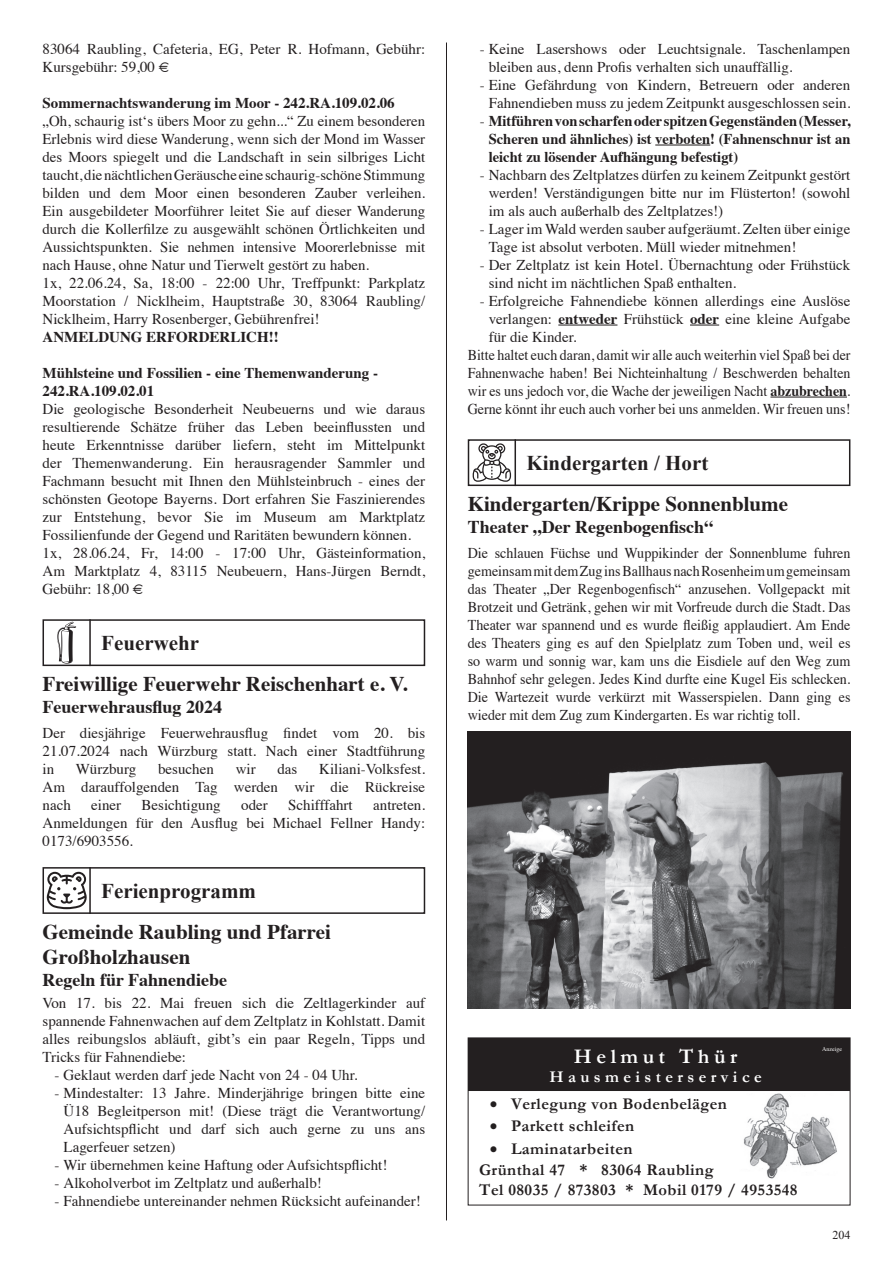
<style>
.page{position:relative;width:893px;height:1263px;background:#fff}
.page>*{position:absolute;margin:0;border:0;box-sizing:border-box;transform-origin:0 0}
.t1{font:700 21px/25.2px "Times";color:#231f20}
.t2{font:700 21px "Times New Roman";color:#231f20}
.t3{font:700 20.85px "Garamond";letter-spacing:.21em;color:#fff}
.t4{font:700 18px "Times";color:#231f20}
.t5{font:700 16.5px/20.4px "Garamond";letter-spacing:.025em;color:#231f20}
.t6{font:700 16.5px "Garamond";letter-spacing:.27em;color:#fff}
.t7{font:15px/18px "Times";color:#231f20}
.t8{font:15px/18px "Times";color:#231f20;text-align:justify;scale:.94 1}
.t9{font:700 15px/18px "Times";color:#231f20}
.t10{font:15px "Times";color:#231f20;scale:.93 1}
.t11{font:12px "Times New Roman";color:#231f20}
.t12{font:6px "Times";color:#fff}
.s1{font-weight:400}
.s2{font-weight:700}
</style>
<div class="page">
<hr style="left:446px;top:43px;width:1px;height:1177px;background:#231f20">
<div style="left:43px;top:619px;width:382px;height:47px;border:2px solid #231f20"></div>
<hr style="left:89px;top:619px;width:2px;height:47px;background:#231f20">
<svg style="left:57px;top:622px;width:19px;height:42px"></svg>
<div style="left:43px;top:867px;width:382px;height:47px;border:2px solid #231f20"></div>
<hr style="left:89px;top:867px;width:2px;height:47px;background:#231f20">
<svg style="left:46px;top:872px;width:41px;height:37px"></svg>
<hr style="left:655px;top:144px;width:55px;height:2px;background:#231f20">
<hr style="left:558px;top:324px;width:59px;height:2px;background:#231f20">
<hr style="left:690px;top:324px;width:29px;height:2px;background:#231f20">
<hr style="left:770px;top:396px;width:77px;height:2px;background:#231f20">
<div style="left:468px;top:439px;width:382px;height:47px;border:2px solid #231f20"></div>
<hr style="left:514px;top:439px;width:2px;height:47px;background:#231f20">
<svg style="left:473px;top:443px;width:38px;height:39px"></svg>
<img style="left:468px;top:732px;width:382px;height:276px">
<div style="left:468px;top:1038px;width:382px;height:52px;background:#231f20"></div>
<div style="left:468px;top:1038px;width:380px;height:53px;border:1px solid #231f20"></div>
<img style="left:743px;top:1094px;width:94px;height:85px">
<div style="left:468px;top:1037px;width:382px;height:168px;border:1px solid #231f20"></div>
<p class="t7" style="left:43px;top:39px;width:384px">83064 Raubling, Cafeteria, EG, Peter R. Hofmann, Gebühr:<br>Kursgebühr: 59,00 €</p>
<p class="t9" style="left:43px;top:92px;width:354px">Sommernachtswanderung im Moor - 242.RA.109.02.06</p>
<p class="t7" style="left:43px;top:111px;width:384px">„Oh, schaurig ist‘s übers Moor zu gehn...“ Zu einem besonderen Erlebnis wird diese Wanderung, wenn sich der Mond im Wasser des Moors spiegelt und die Landschaft in sein silbriges Licht taucht, die nächtlichen Geräusche eine schaurig-schöne Stimmung bilden und dem Moor einen besonderen Zauber verleihen.<br>Ein ausgebildeter Moorführer leitet Sie auf dieser Wanderung durch die Kollerfilze zu ausgewählt schönen Örtlichkeiten und Aussichtspunkten. Sie nehmen intensive Moorerlebnisse mit nach Hause, ohne Natur und Tierwelt gestört zu haben.<br>1x, 22.06.24, Sa, 18:00 - 22:00 Uhr, Treffpunkt: Parkplatz Moorstation / Nicklheim, Hauptstraße 30, 83064 Raubling/ Nicklheim, Harry Rosenberger, Gebührenfrei!</p>
<p class="t9" style="left:43px;top:326px;width:238px">ANMELDUNG ERFORDERLICH!!</p>
<p class="t9" style="left:43px;top:362px;width:337px">Mühlsteine und Fossilien - eine Themenwanderung -<br>242.RA.109.02.01</p>
<p class="t7" style="left:43px;top:399px;width:384px">Die geologische Besonderheit Neubeuerns und wie daraus resultierende Schätze früher das Leben beeinflussten und heute Erkenntnisse darüber liefern, steht im Mittelpunkt der Themenwanderung. Ein herausragender Sammler und Fachmann besucht mit Ihnen den Mühlsteinbruch - eines der schönsten Geotope Bayerns. Dort erfahren Sie Faszinierendes zur Entstehung, bevor Sie im Museum am Marktplatz Fossilienfunde der Gegend und Raritäten bewundern können.<br>1x, 28.06.24, Fr, 14:00 - 17:00 Uhr, Gästeinformation, Am Marktplatz 4, 83115 Neubeuern, Hans-Jürgen Berndt, Gebühr: 18,00 €</p>
<h1 class="t2" style="left:101px;top:628px;width:99px">Feuerwehr</h1>
<h1 class="t1" style="left:43px;top:669px;width:366px">Freiwillige Feuerwehr Reischenhart e. V.</h1>
<p class="t4" style="left:43px;top:689px;width:181px">Feuerwehrausflug 2024</p>
<p class="t7" style="left:43px;top:723px;width:384px;text-align:justify">Der diesjährige Feuerwehrausflug findet vom 20. bis 21.07.2024 nach Würzburg statt. Nach einer Stadtführung in</p>
<p class="t7" style="left:43px;top:759px;width:384px;text-align:justify;text-indent:277px">Kiliani-Volksfest.<br>Am darauffolgenden Tag werden wir die Rückreise nach</p>
<p class="t7" style="left:76px;top:759px;width:62px">Würzburg</p>
<p class="t7" style="left:158px;top:759px;width:57px">besuchen</p>
<p class="t7" style="left:236px;top:759px;width:21px">wir</p>
<p class="t7" style="left:277px;top:759px;width:21px">das</p>
<p class="t7" style="left:91px;top:795px;width:31px">einer</p>
<p class="t7" style="left:142px;top:795px;width:81px">Besichtigung</p>
<p class="t7" style="left:241px;top:795px;width:28px">oder</p>
<p class="t7" style="left:288px;top:795px;width:66px">Schifffahrt</p>
<p class="t7" style="left:43px;top:795px;width:384px;text-align:justify;text-indent:331px">antreten.<br>Anmeldungen für den Ausflug bei Michael Fellner Handy:<br>0173/6903556.</p>
<h1 class="t2" style="left:101px;top:876px;width:156px">Ferienprogramm</h1>
<h1 class="t1" style="left:43px;top:917px;width:290px">Gemeinde Raubling und Pfarrei<br>Großholzhausen</h1>
<p class="t4" style="left:43px;top:962px;width:186px">Regeln für Fahnendiebe</p>
<p class="t7" style="left:43px;top:993px;width:384px;text-align:justify">Von 17. bis 22. Mai freuen sich die Zeltlagerkinder auf spannende Fahnenwachen auf dem Zeltplatz in Kohlstatt. Damit alles reibungslos abläuft, gibt’s ein paar Regeln, Tipps und Tricks für Fahnendiebe:</p>
<p class="t7" style="left:55px;top:1065px;width:305px">- Geklaut werden darf jede Nacht von 24 - 04 Uhr.</p>
<p class="t7" style="left:64px;top:1083px;width:363px;text-align:justify;text-indent:-9px">- Mindestalter: 13 Jahre. Minderjährige bringen bitte eine Ü18 Begleitperson mit! (Diese trägt die Verantwortung/ Aufsichtspflicht und darf sich auch gerne zu uns ans Lagerfeuer setzen)</p>
<p class="t7" style="left:55px;top:1155px;width:334px">- Wir übernehmen keine Haftung oder Aufsichtspflicht!</p>
<p class="t7" style="left:55px;top:1173px;width:269px">- Alkoholverbot im Zeltplatz und außerhalb!</p>
<p class="t7" style="left:55px;top:1191px;width:368px">- Fahnendiebe untereinander nehmen Rücksicht aufeinander!</p>
<p class="t7" style="left:489px;top:39px;width:363px;text-indent:-9px">- Keine Lasershows oder Leuchtsignale. Taschenlampen bleiben aus, denn Profis verhalten sich unauffällig.</p>
<p class="t7" style="left:480px;top:75px;width:372px;text-align:right">- Eine Gefährdung von Kindern, Betreuern oder anderen<br>Fahnendieben muss zu jedem Zeitpunkt ausgeschlossen sein.</p>
<p class="t9" style="left:489px;top:110px;width:363px;text-align:justify;text-indent:-9px"><span class="s1">-</span> Mitführen von scharfen oder spitzen Gegenständen (Messer, Scheren und ähnliches) ist verboten! (Fahnenschnur ist an leicht zu lösender Aufhängung befestigt)</p>
<p class="t7" style="left:489px;top:165px;width:363px;text-align:justify;text-indent:-9px">- Nachbarn des Zeltplatzes dürfen zu keinem Zeitpunkt gestört werden! Verständigungen bitte nur im Flüsterton! (sowohl im als auch außerhalb des Zeltplatzes!)</p>
<p class="t7" style="left:489px;top:219px;width:363px;text-indent:-9px">- Lager im Wald werden sauber aufgeräumt. Zelten über einige<br>Tage ist absolut verboten. Müll wieder mitnehmen!</p>
<p class="t7" style="left:489px;top:255px;width:363px;text-indent:-9px">- Der Zeltplatz ist kein Hotel. Übernachtung oder Frühstück sind nicht im nächtlichen Spaß enthalten.</p>
<p class="t7" style="left:480px;top:291px;width:372px">- Erfolgreiche Fahnendiebe können allerdings eine Auslöse</p>
<p class="t7" style="left:489px;top:309px;width:363px">verlangen: <span class="s2">entweder</span> Frühstück <span class="s2">oder</span> eine kleine Aufgabe</p>
<p class="t7" style="left:489px;top:327px;width:89px">für die Kinder.</p>
<p class="t10" style="left:468px;top:341px;width:413px">Bitte haltet euch daran, damit wir alle auch weiterhin viel Spaß bei der</p>
<p class="t10" style="left:468px;top:359px;width:413px">Fahnenwache haben! Bei Nichteinhaltung / Beschwerden behalten</p>
<p class="t10" style="left:468px;top:377px;width:413px">wir es uns jedoch vor, die Wache der jeweiligen Nacht <span class="s2">abzubrechen</span>.</p>
<p class="t8" style="left:468px;top:399px;width:409px">Gerne könnt ihr euch auch vorher bei uns anmelden. Wir freuen uns!</p>
<h1 class="t2" style="left:526px;top:448px;width:183px">Kindergarten / Hort</h1>
<h1 class="t1" style="left:468px;top:489px;width:322px">Kindergarten/Krippe Sonnenblume</h1>
<p class="t4" style="left:468px;top:509px;width:247px">Theater „Der Regenbogenfisch“</p>
<p class="t8" style="left:468px;top:543px;width:409px">Die schlauen Füchse und Wuppikinder der Sonnenblume fuhren gemeinsam mit dem Zug ins Ballhaus nach Rosenheim um gemeinsam das Theater „Der Regenbogenfisch“ anzusehen. Vollgepackt mit Brotzeit und Getränk, gehen wir mit Vorfreude durch die Stadt. Das Theater war spannend und es wurde fleißig applaudiert. Am Ende des Theaters ging es auf den Spielplatz zum Toben und, weil es so warm und sonnig war, kam uns die Eisdiele auf den Weg zum Bahnhof sehr gelegen. Jedes Kind durfte eine Kugel Eis schlecken.<br>Die Wartezeit wurde verkürzt mit Wasserspielen. Dann ging es wieder mit dem Zug zum Kindergarten. Es war richtig toll.</p>
<h2 class="t3" style="left:574px;top:1042px;width:165px">Helmut Thür</h2>
<p class="t6" style="left:549px;top:1066px;width:214px">Hausmeisterservice</p>
<p class="t5" style="left:490px;top:1094px;width:239px">• Verlegung von Bodenbelägen</p>
<p class="t5" style="left:490px;top:1116px;width:146px">• Parkett schleifen</p>
<p class="t5" style="left:479px;top:1138px;width:320px;text-indent:11px">• Laminatarbeiten<br>Grünthal 47 * 83064 Raubling<br>Tel 08035 / 873803 * Mobil 0179 / 4953548</p>
<p class="t12" style="left:822px;top:1043px;width:21px">Anzeige</p>
<p class="t11" style="left:832px;top:1227px;width:19px">204</p>
</div>
